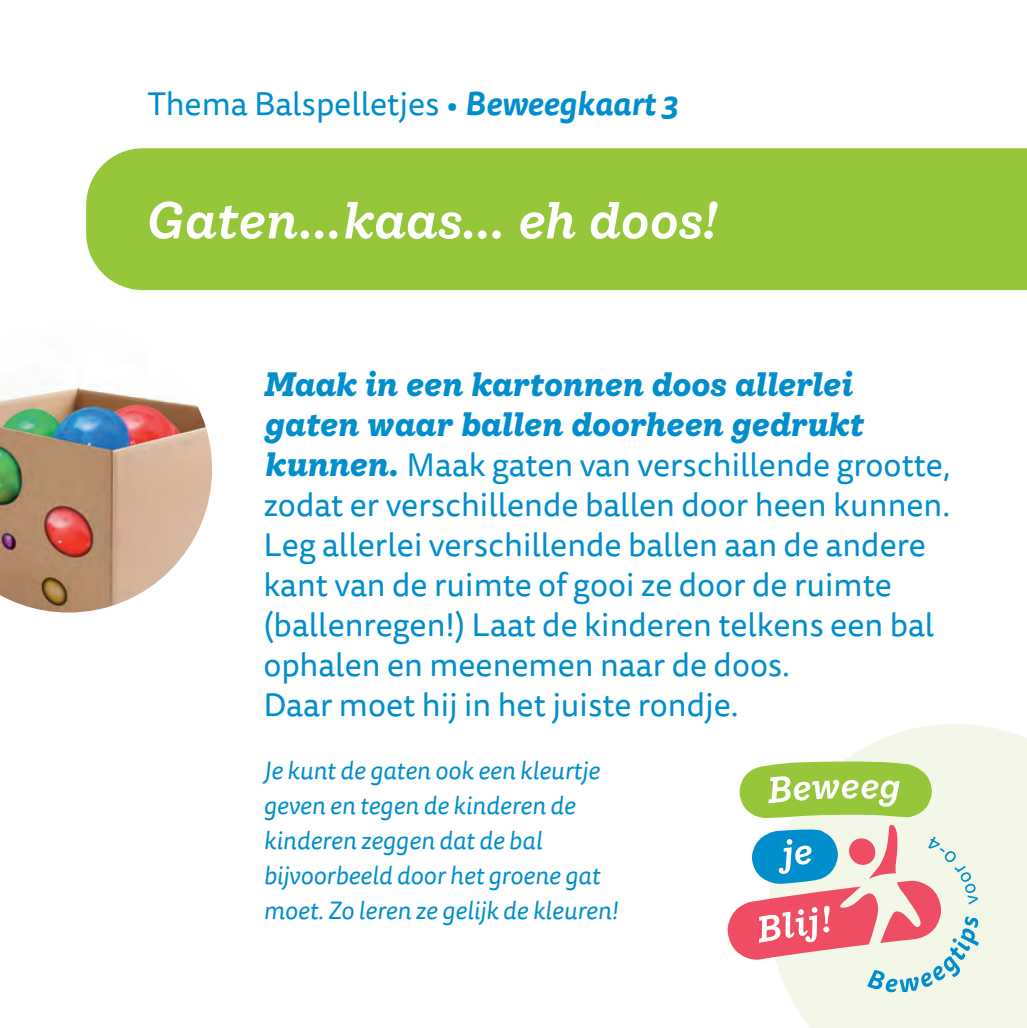
<style>
.page{position:relative;width:1027px;height:1028px;background:#fff}
.page>*{position:absolute;margin:0;border:0;box-sizing:border-box;transform-origin:0 0}
.t1{font:italic 600 50px "Ivy Style TW";letter-spacing:-.01em;color:#fff}
.t2{font:32.5px/40px "Tisa Sans Pro";color:#008ecc}
.t3{font:italic 700 32.5px/40px "Ivy Style TW";letter-spacing:-.01em;color:#008ecc}
.t4{font:italic 25px/35px "Tisa Sans Pro";color:#008ecc}
.s1{font-weight:700;font-style:italic}
.s2{font-family:"Ivy Style TW";font-weight:700;font-style:italic}
</style>
<div class="page">
<img style="left:0;top:384px;width:212px;height:228px">
<div style="left:86px;top:148px;width:940px;height:142px;background:#96c63a"></div>
<svg style="left:788px;top:724px;width:238px;height:303px;fill:#f2f7e8"></svg>
<svg style="left:727px;top:761px;width:251px;height:231px"></svg>
<p class="t2" style="left:147px;top:85px;width:532px">Thema Balspelletjes • <span class="s1">Beweegkaart 3</span></p>
<h1 class="t1" style="left:145px;top:181px;width:572px">Gaten...kaas... eh doos!</h1>
<p class="t3" style="left:263px;top:362px;width:601px">Maak in een kartonnen doos allerlei gaten waar ballen doorheen gedrukt</p>
<p class="t2" style="left:263px;top:445px;width:688px"><span class="s2">kunnen.</span> Maak gaten van verschillende grootte, zodat er verschillende ballen door heen kunnen.<br>Leg allerlei verschillende ballen aan de andere kant van de ruimte of gooi ze door de ruimte (ballenregen!) Laat de kinderen telkens een bal ophalen en meenemen naar de doos.<br>Daar moet hij in het juiste rondje.</p>
<p class="t4" style="left:263px;top:753px;width:356px">Je kunt de gaten ook een kleurtje geven en tegen de kinderen de kinderen zeggen dat de bal bijvoorbeeld door het groene gat moet. Zo leren ze gelijk de kleuren!</p>
</div>
